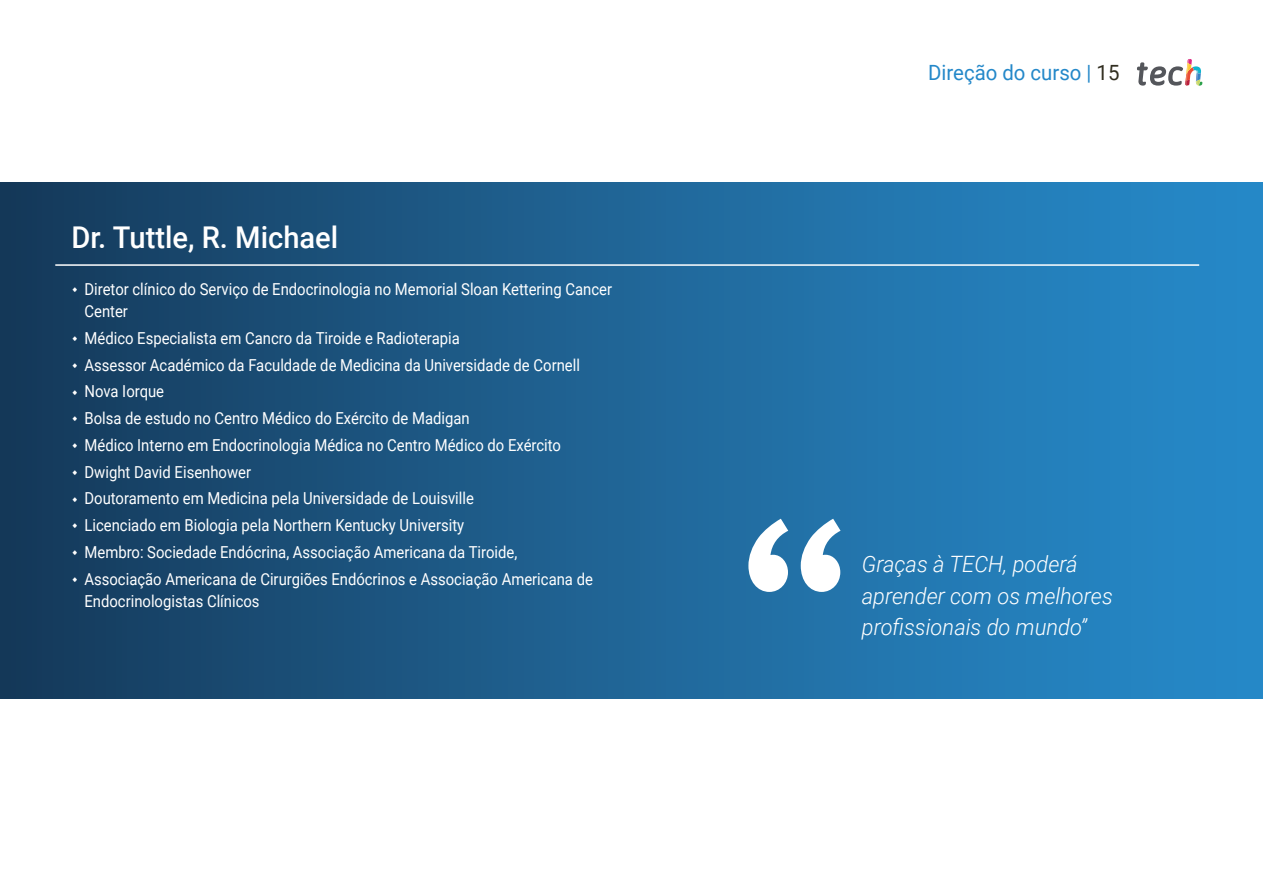
<style>
.page{position:relative;width:1263px;height:893px;background:#fff}
.page>*{position:absolute;margin:0;border:0;box-sizing:border-box;transform-origin:0 0}
.t1{font:500 30px "Roboto";color:#fff}
.t2{font:italic 300 22.5px/31.5px "Roboto";color:#fff}
.t3{font:21px "Roboto";color:#2488c9}
.t4{font:16.5px/26.7px "Roboto";color:#fff;scale:.9 1}
.s1{color:#312e20}
</style>
<div class="page">
<div style="left:0;top:182px;width:1263px;height:516px;background:linear-gradient(to right,#163a5c,#288ecf)"></div>
<svg style="left:748px;top:519px;width:92px;height:73px"></svg>
<hr style="left:55px;top:264px;width:1144px;height:2px;background:#fff">
<svg style="left:1137px;top:59px;width:65px;height:27px"></svg>
<svg style="left:73px;top:287px;width:4px;height:5px"></svg>
<svg style="left:73px;top:336px;width:4px;height:5px"></svg>
<svg style="left:73px;top:363px;width:4px;height:5px"></svg>
<svg style="left:73px;top:390px;width:4px;height:5px"></svg>
<svg style="left:73px;top:416px;width:4px;height:5px"></svg>
<svg style="left:73px;top:443px;width:4px;height:5px"></svg>
<svg style="left:73px;top:470px;width:4px;height:5px"></svg>
<svg style="left:73px;top:497px;width:4px;height:5px"></svg>
<svg style="left:73px;top:523px;width:4px;height:5px"></svg>
<svg style="left:73px;top:550px;width:4px;height:5px"></svg>
<svg style="left:73px;top:577px;width:4px;height:5px"></svg>
<h1 class="t1" style="left:71px;top:216px;width:268px">Dr. Tuttle, R. Michael</h1>
<p class="t4" style="left:85px;top:277px;width:588px;line-height:22.5px">Diretor clínico do Serviço de Endocrinologia no Memorial Sloan Kettering Cancer<br>Center</p>
<p class="t4" style="left:85px;top:324px;width:566px">Médico Especialista em Cancro da Tiroide e Radioterapia<br>Assessor Académico da Faculdade de Medicina da Universidade de Cornell Nova Iorque<br>Bolsa de estudo no Centro Médico do Exército de Madigan<br>Médico Interno em Endocrinologia Médica no Centro Médico do Exército Dwight David Eisenhower<br>Doutoramento em Medicina pela Universidade de Louisville<br>Licenciado em Biologia pela Northern Kentucky University<br>Membro: Sociedade Endócrina, Associação Americana da Tiroide, Associação Americana de Cirurgiões Endócrinos e Associação Americana de</p>
<p class="t4" style="left:85px;top:587px;width:196px">Endocrinologistas Clínicos</p>
<p class="t3" style="left:928px;top:57px;width:193px">Direção do curso | <span class="s1">15</span></p>
<h2 class="t2" style="left:862px;top:548px;width:252px">Graças à TECH, poderá aprender com os melhores profissionais do mundo”</h2>
</div>
